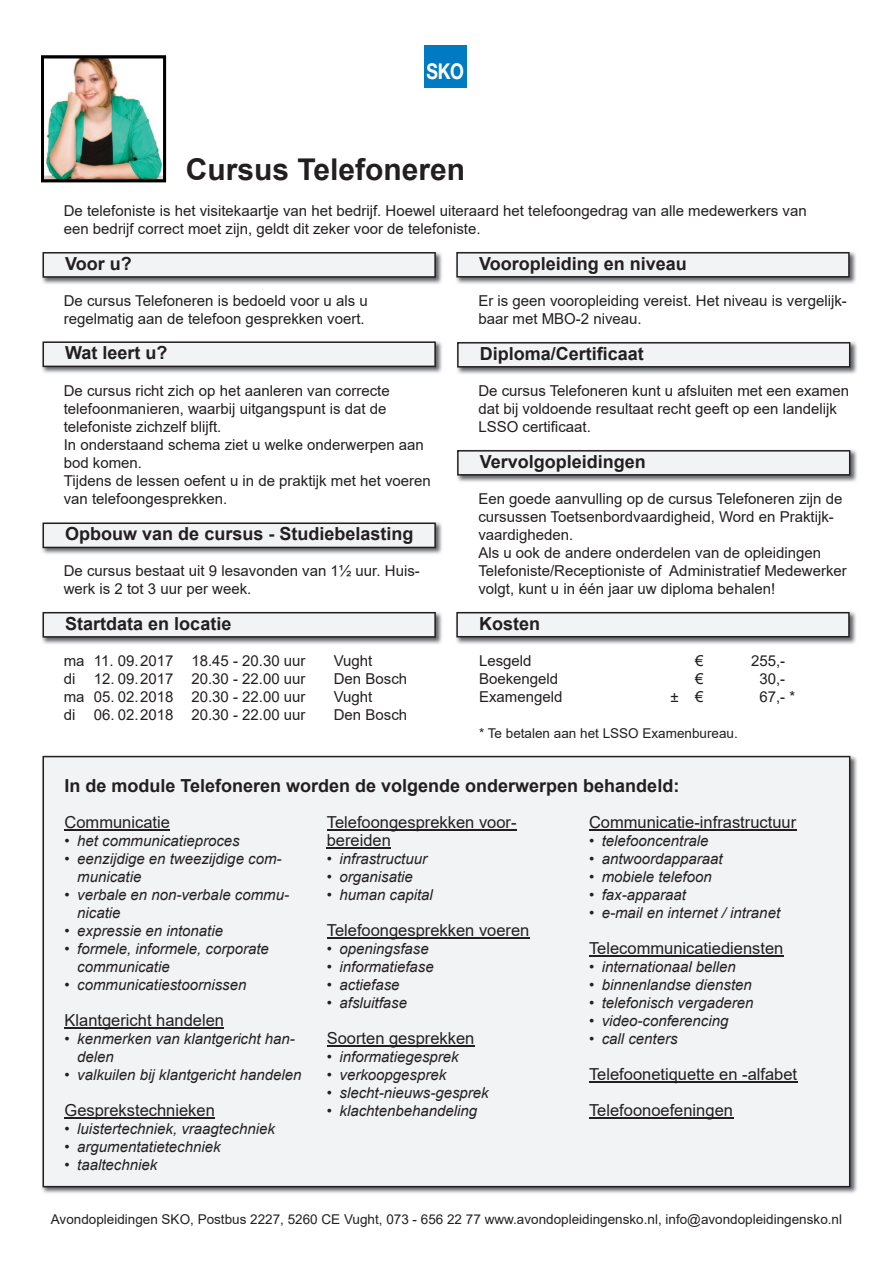
<style>
.page{position:relative;width:893px;height:1263px;background:#fff}
.page>*{position:absolute;margin:0;border:0;box-sizing:border-box;transform-origin:0 0}
.t1{font:700 30px "Arial";color:#231f20}
.t2{font:700 21.75px "Helvetica Neue";color:#fff;scale:.82 1}
.t3{font:700 18px "Arial";color:#231f20}
.t4{font:16.5px/18px "Arial";color:#231f20}
.t5{font:15px/18px "Arial";color:#231f20}
.t6{font:italic 15px/18px "Arial";color:#231f20}
.t7{font:13.5px "Arial";color:#231f20}
</style>
<div class="page">
<div style="left:424px;top:45px;width:42px;height:42px;background:#007ac2"></div>
<img style="left:42px;top:755px;width:815px;height:438px">
<div style="left:43px;top:756px;width:807px;height:431px;background:#f2f3f4"></div>
<img style="left:41px;top:55px;width:125px;height:127px">
<img style="left:42px;top:252px;width:400px;height:32px">
<svg style="left:43px;top:252px;width:393px;height:26px"></svg>
<img style="left:456px;top:252px;width:400px;height:32px">
<svg style="left:456px;top:252px;width:394px;height:26px"></svg>
<img style="left:42px;top:341px;width:400px;height:32px">
<svg style="left:43px;top:341px;width:393px;height:26px"></svg>
<img style="left:42px;top:522px;width:400px;height:32px">
<svg style="left:43px;top:522px;width:393px;height:26px"></svg>
<hr style="left:64px;top:829px;width:106px;height:1px;background:#231f20">
<hr style="left:64px;top:1027px;width:160px;height:1px;background:#231f20">
<hr style="left:64px;top:1117px;width:151px;height:1px;background:#231f20">
<hr style="left:327px;top:829px;width:190px;height:1px;background:#231f20">
<hr style="left:327px;top:847px;width:64px;height:1px;background:#231f20">
<hr style="left:327px;top:937px;width:202px;height:1px;background:#231f20">
<hr style="left:327px;top:1045px;width:147px;height:1px;background:#231f20">
<hr style="left:589px;top:829px;width:207px;height:1px;background:#231f20">
<hr style="left:589px;top:955px;width:194px;height:1px;background:#231f20">
<hr style="left:589px;top:1081px;width:208px;height:1px;background:#231f20">
<hr style="left:589px;top:1117px;width:144px;height:1px;background:#231f20">
<img style="left:42px;top:611px;width:400px;height:33px">
<svg style="left:43px;top:612px;width:393px;height:26px"></svg>
<img style="left:457px;top:342px;width:400px;height:32px">
<svg style="left:457px;top:342px;width:393px;height:26px"></svg>
<img style="left:457px;top:450px;width:400px;height:32px">
<svg style="left:457px;top:450px;width:393px;height:26px"></svg>
<img style="left:456px;top:611px;width:400px;height:33px">
<svg style="left:456px;top:612px;width:394px;height:25px"></svg>
<h2 class="t2" style="left:427px;top:58px;width:47px">SKO</h2>
<h1 class="t1" style="left:186px;top:148px;width:281px">Cursus Telefoneren</h1>
<p class="t5" style="left:64px;top:202px;width:744px">De telefoniste is het visitekaartje van het bedrijf. Hoewel uiteraard het telefoongedrag van alle medewerkers van een bedrijf correct moet zijn, geldt dit zeker voor de telefoniste.</p>
<p class="t3" style="left:65px;top:251px;width:68px">Voor u?</p>
<p class="t3" style="left:479px;top:251px;width:209px">Vooropleiding en niveau</p>
<p class="t5" style="left:64px;top:292px;width:306px">De cursus Telefoneren is bedoeld voor u als u regelmatig aan de telefoon gesprekken voert.</p>
<p class="t3" style="left:65px;top:340px;width:104px">Wat leert u?</p>
<p class="t5" style="left:64px;top:382px;width:369px">De cursus richt zich op het aanleren van correcte telefoonmanieren, waarbij uitgangspunt is dat de telefoniste zichzelf blijft.<br>In onderstaand schema ziet u welke onderwerpen aan bod komen.<br>Tijdens de lessen oefent u in de praktijk met het voeren van telefoongesprekken.</p>
<p class="t3" style="left:65px;top:521px;width:350px">Opbouw van de cursus - Studiebelasting</p>
<p class="t5" style="left:64px;top:562px;width:358px">De cursus bestaat uit 9 lesavonden van 1½ uur. Huis&shy;werk is 2 tot 3 uur per week.</p>
<p class="t5" style="left:478px;top:292px;width:370px">Er is geen vooropleiding vereist. Het niveau is vergelijk&shy;baar met MBO-2 niveau.</p>
<p class="t3" style="left:480px;top:341px;width:166px">Diploma/Certificaat</p>
<p class="t5" style="left:478px;top:382px;width:372px">De cursus Telefoneren kunt u afsluiten met een examen dat bij voldoende resultaat recht geeft op een landelijk<br>LSSO certificaat.</p>
<p class="t3" style="left:480px;top:449px;width:168px">Vervolgopleidingen</p>
<p class="t5" style="left:478px;top:490px;width:370px">Een goede aanvulling op de cursus Telefoneren zijn de cursussen Toetsenbordvaardigheid, Word en Praktijk&shy;vaardigheden.<br>Als u ook de andere onderdelen van de opleidingen Telefoniste/Receptioniste of Administratief Medewerker volgt, kunt u in één jaar uw diploma behalen!</p>
<p class="t3" style="left:479px;top:611px;width:63px">Kosten</p>
<p class="t5" style="left:479px;top:652px;width:54px">Lesgeld</p>
<p class="t5" style="left:695px;top:652px;width:10px">€</p>
<p class="t5" style="left:751px;top:652px;width:36px">255,-</p>
<p class="t5" style="left:479px;top:670px;width:81px">Boekengeld</p>
<p class="t5" style="left:695px;top:670px;width:10px">€</p>
<p class="t5" style="left:759px;top:670px;width:27px">30,-</p>
<p class="t5" style="left:479px;top:688px;width:85px">Examengeld</p>
<p class="t5" style="left:670px;top:688px;width:35px">± €</p>
<p class="t5" style="left:759px;top:688px;width:37px">67,- *</p>
<p class="t7" style="left:479px;top:724px;width:260px">* Te betalen aan het LSSO Examenbureau.</p>
<p class="t3" style="left:65px;top:611px;width:168px">Startdata en locatie</p>
<p class="t5" style="left:64px;top:652px;width:243px">ma 11. 09. 2017 18.45 - 20.30 uur</p>
<p class="t5" style="left:334px;top:652px;width:40px">Vught</p>
<p class="t5" style="left:64px;top:670px;width:243px">di 12. 09. 2017 20.30 - 22.00 uur</p>
<p class="t5" style="left:334px;top:670px;width:75px">Den Bosch</p>
<p class="t5" style="left:64px;top:688px;width:243px">ma 05. 02. 2018 20.30 - 22.00 uur</p>
<p class="t5" style="left:334px;top:688px;width:40px">Vught</p>
<p class="t5" style="left:64px;top:706px;width:243px">di 06. 02. 2018 20.30 - 22.00 uur</p>
<p class="t5" style="left:334px;top:706px;width:75px">Den Bosch</p>
<p class="t3" style="left:64px;top:773px;width:616px">In de module Telefoneren worden de volgende onderwerpen behandeld:</p>
<p class="t4" style="left:64px;top:813px;width:107px">Communicatie</p>
<p class="t6" style="left:64px;top:832px;width:177px">• het communicatieproces</p>
<p class="t6" style="left:77px;top:850px;width:206px;text-indent:-13px">• eenzijdige en tweezijdige com&shy;municatie</p>
<p class="t6" style="left:77px;top:886px;width:213px;text-indent:-13px">• verbale en non-verbale commu&shy;nicatie</p>
<p class="t6" style="left:64px;top:922px;width:160px">• expressie en intonatie</p>
<p class="t6" style="left:77px;top:940px;width:193px;text-indent:-13px">• formele, informele, corporate communicatie</p>
<p class="t6" style="left:64px;top:976px;width:183px">• communicatiestoornissen</p>
<p class="t4" style="left:64px;top:1011px;width:161px">Klantgericht handelen</p>
<p class="t6" style="left:77px;top:1030px;width:219px;text-indent:-13px">• kenmerken van klantgericht han&shy;delen</p>
<p class="t6" style="left:64px;top:1066px;width:239px">• valkuilen bij klantgericht handelen</p>
<p class="t4" style="left:64px;top:1101px;width:152px">Gesprekstechnieken</p>
<p class="t6" style="left:64px;top:1120px;width:212px">• luistertechniek, vraagtechniek</p>
<p class="t6" style="left:64px;top:1138px;width:158px">• argumentatietechniek</p>
<p class="t6" style="left:64px;top:1156px;width:94px">• taaltechniek</p>
<p class="t4" style="left:327px;top:813px;width:191px">Telefoongesprekken voor&shy;bereiden</p>
<p class="t6" style="left:327px;top:850px;width:102px">• infrastructuur</p>
<p class="t6" style="left:327px;top:868px;width:88px">• organisatie</p>
<p class="t6" style="left:327px;top:886px;width:108px">• human capital</p>
<p class="t4" style="left:327px;top:921px;width:204px">Telefoongesprekken voeren</p>
<p class="t6" style="left:327px;top:940px;width:103px">• openingsfase</p>
<p class="t6" style="left:327px;top:958px;width:108px">• informatiefase</p>
<p class="t6" style="left:327px;top:976px;width:74px">• actiefase</p>
<p class="t6" style="left:327px;top:994px;width:82px">• afsluitfase</p>
<p class="t4" style="left:327px;top:1029px;width:149px">Soorten gesprekken</p>
<p class="t6" style="left:327px;top:1048px;width:133px">• informatiegesprek</p>
<p class="t6" style="left:327px;top:1066px;width:121px">• verkoopgesprek</p>
<p class="t6" style="left:327px;top:1084px;width:163px">• slecht-nieuws-gesprek</p>
<p class="t6" style="left:327px;top:1102px;width:152px">• klachtenbehandeling</p>
<p class="t4" style="left:589px;top:813px;width:209px">Communicatie-infrastructuur</p>
<p class="t6" style="left:589px;top:832px;width:121px">• telefooncentrale</p>
<p class="t6" style="left:589px;top:850px;width:135px">• antwoordapparaat</p>
<p class="t6" style="left:589px;top:868px;width:124px">• mobiele telefoon</p>
<p class="t6" style="left:589px;top:886px;width:98px">• fax-apparaat</p>
<p class="t6" style="left:589px;top:904px;width:193px">• e-mail en internet / intranet</p>
<p class="t4" style="left:589px;top:939px;width:196px">Telecommunicatiediensten</p>
<p class="t6" style="left:589px;top:958px;width:148px">• internationaal bellen</p>
<p class="t6" style="left:589px;top:976px;width:164px">• binnenlandse diensten</p>
<p class="t6" style="left:589px;top:994px;width:166px">• telefonisch vergaderen</p>
<p class="t6" style="left:589px;top:1012px;width:141px">• video-conferencing</p>
<p class="t6" style="left:589px;top:1030px;width:90px">• call centers</p>
<p class="t4" style="left:589px;top:1056px;width:210px;line-height:36px">Telefoonetiquette en -alfabet<br>Telefoonoefeningen</p>
<p class="t7" style="left:51px;top:1210px;width:793px">Avondopleidingen SKO, Postbus 2227, 5260 CE Vught, 073 - 656 22 77 www.avondopleidingensko.nl, info@avondopleidingensko.nl</p>
</div>
